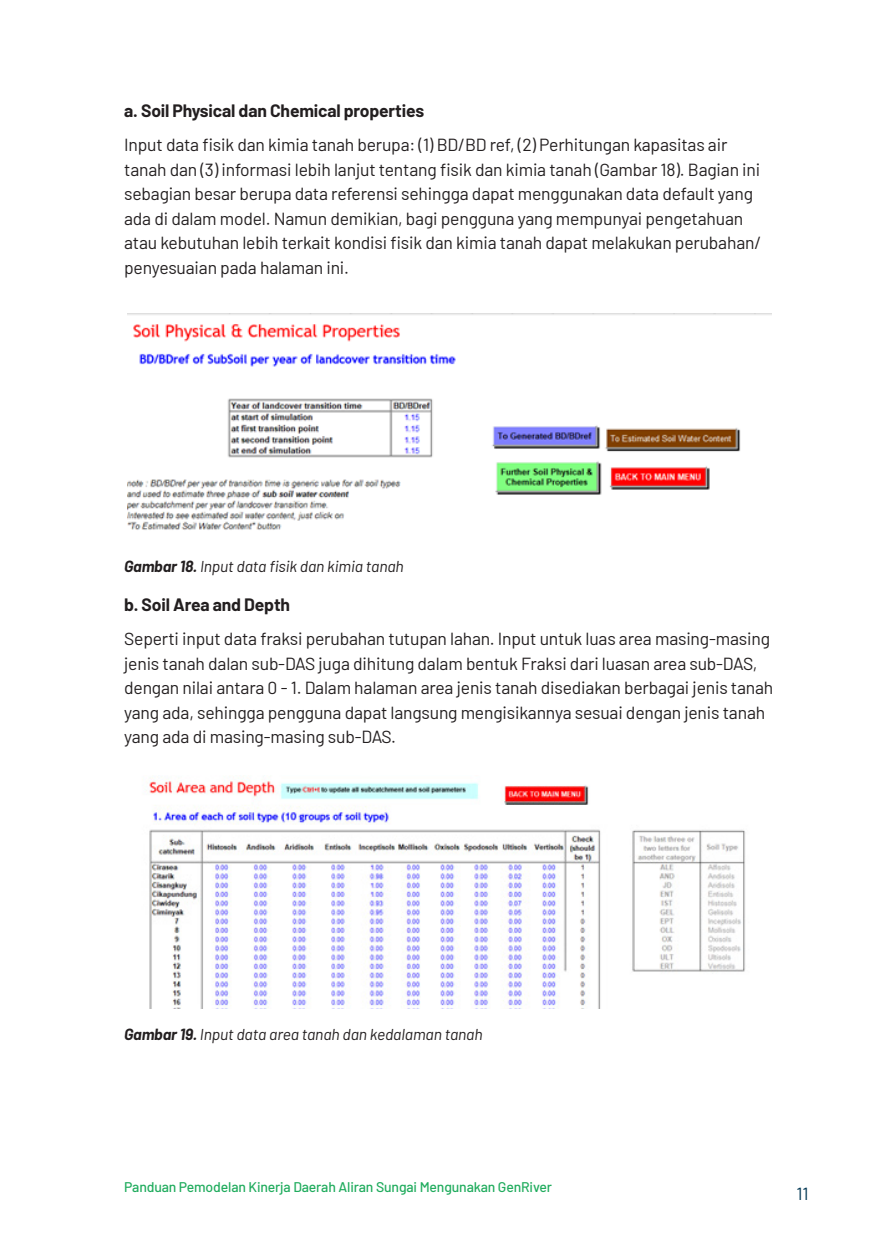
<style>
.page{position:relative;width:874px;height:1241px;background:#fff}
.page>*{position:absolute;margin:0;border:0;box-sizing:border-box;transform-origin:0 0}
.t1{font:17.5px/24.5px "Barlow";letter-spacing:-.01em;color:#231f20}
.t2{font:700 17.5px "Barlow";letter-spacing:-.01em;color:#231f20}
.t3{font:17.5px "Barlow";color:#013753}
.caption_figure{font:italic 15.75px "Barlow";letter-spacing:-.01em;color:#231f20}
.t4{font:500 14px "Barlow";letter-spacing:-.01em;color:#21ac5e}
.s1{font-weight:700}
</style>
<div class="page">
<img style="left:128px;top:313px;width:643px;height:217px">
<img style="left:149px;top:775px;width:597px;height:233px">
<p class="t2" style="left:124px;top:97px;width:301px">a. Soil Physical dan Chemical properties</p>
<p class="t1" style="left:124px;top:131px;width:638px">Input data fisik dan kimia tanah berupa: (1) BD/BD ref, (2) Perhitungan kapasitas air tanah dan (3) informasi lebih lanjut tentang fisik dan kimia tanah (Gambar 18). Bagian ini sebagian besar berupa data referensi sehingga dapat menggunakan data default yang ada di dalam model. Namun demikian, bagi pengguna yang mempunyai pengetahuan atau kebutuhan lebih terkait kondisi fisik dan kimia tanah dapat melakukan perubahan/ penyesuaian pada halaman ini.</p>
<p class="caption_figure" style="left:124px;top:554px;width:281px"><span class="s1">Gambar 18.</span> Input data fisik dan kimia tanah</p>
<p class="t2" style="left:124px;top:591px;width:167px">b. Soil Area and Depth</p>
<p class="t1" style="left:124px;top:625px;width:650px">Seperti input data fraksi perubahan tutupan lahan. Input untuk luas area masing-masing jenis tanah dalan sub-DAS juga dihitung dalam bentuk Fraksi dari luasan area sub-DAS, dengan nilai antara 0 - 1. Dalam halaman area jenis tanah disediakan berbagai jenis tanah yang ada, sehingga pengguna dapat langsung mengisikannya sesuai dengan jenis tanah yang ada di masing-masing sub-DAS.</p>
<p class="caption_figure" style="left:124px;top:1022px;width:360px"><span class="s1">Gambar 19.</span> Input data area tanah dan kedalaman tanah</p>
<p class="t4" style="left:124px;top:1176px;width:429px">Panduan Pemodelan Kinerja Daerah Aliran Sungai Mengunakan GenRiver</p>
<p class="t3" style="left:796px;top:1180px;width:14px">11</p>
</div>
